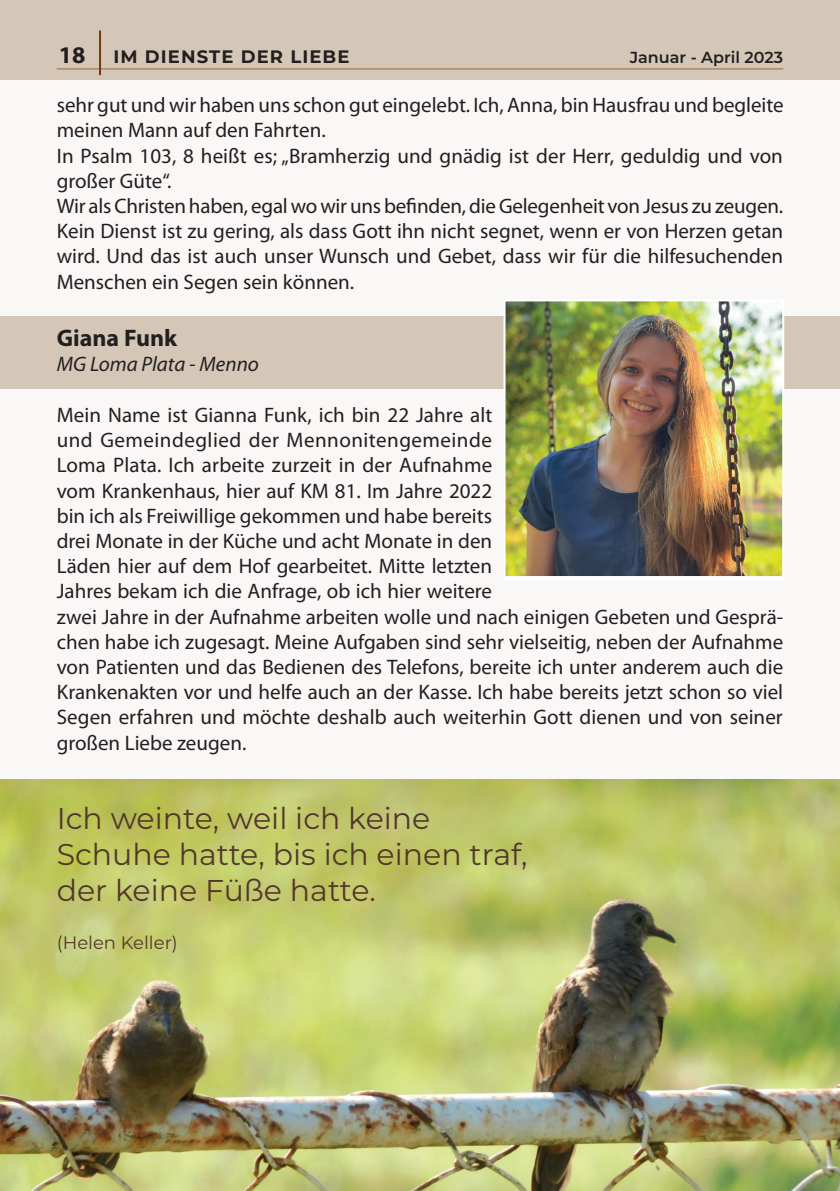
<style>
.page{position:relative;width:840px;height:1191px;background:#fff}
.page>*{position:absolute;margin:0;border:0;box-sizing:border-box;transform-origin:0 0}
.t1{font:30px/36px "Montserrat";color:#53382a}
.t2{font:700 24px "Myriad Pro";color:#231f20}
.t3{font:21px/25.2px "Myriad Pro";color:#231f20}
.t4{font:italic 21px "Myriad Pro";color:#231f20}
.t5{font:700 18px "Montserrat";letter-spacing:.06em;color:#231f20}
.t6{font:18px "Montserrat";color:#53382a}
.t7{font:600 16px "Montserrat";color:#231f20}
.s1{font-family:"Myriad Pro";font-size:24px}
</style>
<div class="page">
<div style="left:0;top:0;width:839px;height:1191px;background:#faf8f6"></div>
<div style="left:0;top:0;width:839px;height:80px;background:#d4c7b7"></div>
<hr style="left:57px;top:68px;width:725px;height:1px;background:#99683a">
<hr style="left:99px;top:30px;width:2px;height:45px;background:#6e3811">
<div style="left:0;top:316px;width:839px;height:72px;background:#d4c7b7"></div>
<img style="left:506px;top:302px;width:274px;height:274px">
<div style="left:503px;top:299px;width:280px;height:281px;border:2px solid #fff"></div>
<img style="left:0;top:780px;width:839px;height:411px">
<p class="t5" style="left:59px;top:43px;width:292px"><span class="s1">18</span> IM DIENSTE DER LIEBE</p>
<p class="t7" style="left:629px;top:46px;width:155px">Januar - April 2023</p>
<p class="t3" style="left:57px;top:92px;width:728px">sehr gut und wir haben uns schon gut eingelebt. Ich, Anna, bin Hausfrau und begleite meinen Mann auf den Fahrten.<br>In Psalm 103, 8 heißt es; „Bramherzig und gnädig ist der Herr, geduldig und von großer Güte“.<br>Wir als Christen haben, egal wo wir uns befinden, die Gelegenheit von Jesus zu zeugen.<br>Kein Dienst ist zu gering, als dass Gott ihn nicht segnet, wenn er von Herzen getan wird. Und das ist auch unser Wunsch und Gebet, dass wir für die hilfesuchenden Menschen ein Segen sein können.</p>
<p class="t2" style="left:57px;top:322px;width:122px">Giana Funk</p>
<p class="t4" style="left:57px;top:351px;width:203px">MG Loma Plata - Menno</p>
<p class="t3" style="left:57px;top:402px;width:727px">Mein Name ist Gianna Funk, ich bin 22 Jahre alt<br>und Gemeindeglied der Mennonitengemeinde<br>Loma Plata. Ich arbeite zurzeit in der Aufnahme<br>vom Krankenhaus, hier auf KM 81. Im Jahre 2022<br>bin ich als Freiwillige gekommen und habe bereits<br>drei Monate in der Küche und acht Monate in den<br>Läden hier auf dem Hof gearbeitet. Mitte letzten<br>Jahres bekam ich die Anfrage, ob ich hier weitere<br>zwei Jahre in der Aufnahme arbeiten wolle und nach einigen Gebeten und Gesprä&shy;chen habe ich zugesagt. Meine Aufgaben sind sehr vielseitig, neben der Aufnahme von Patienten und das Bedienen des Telefons, bereite ich unter anderem auch die Krankenakten vor und helfe auch an der Kasse. Ich habe bereits jetzt schon so viel Segen erfahren und möchte deshalb auch weiterhin Gott dienen und von seiner großen Liebe zeugen.</p>
<h1 class="t1" style="left:57px;top:799px;width:472px">Ich weinte, weil ich keine<br>Schuhe hatte, bis ich einen traf, der keine Füße hatte.</h1>
<p class="t6" style="left:57px;top:930px;width:122px">(Helen Keller)</p>
</div>
